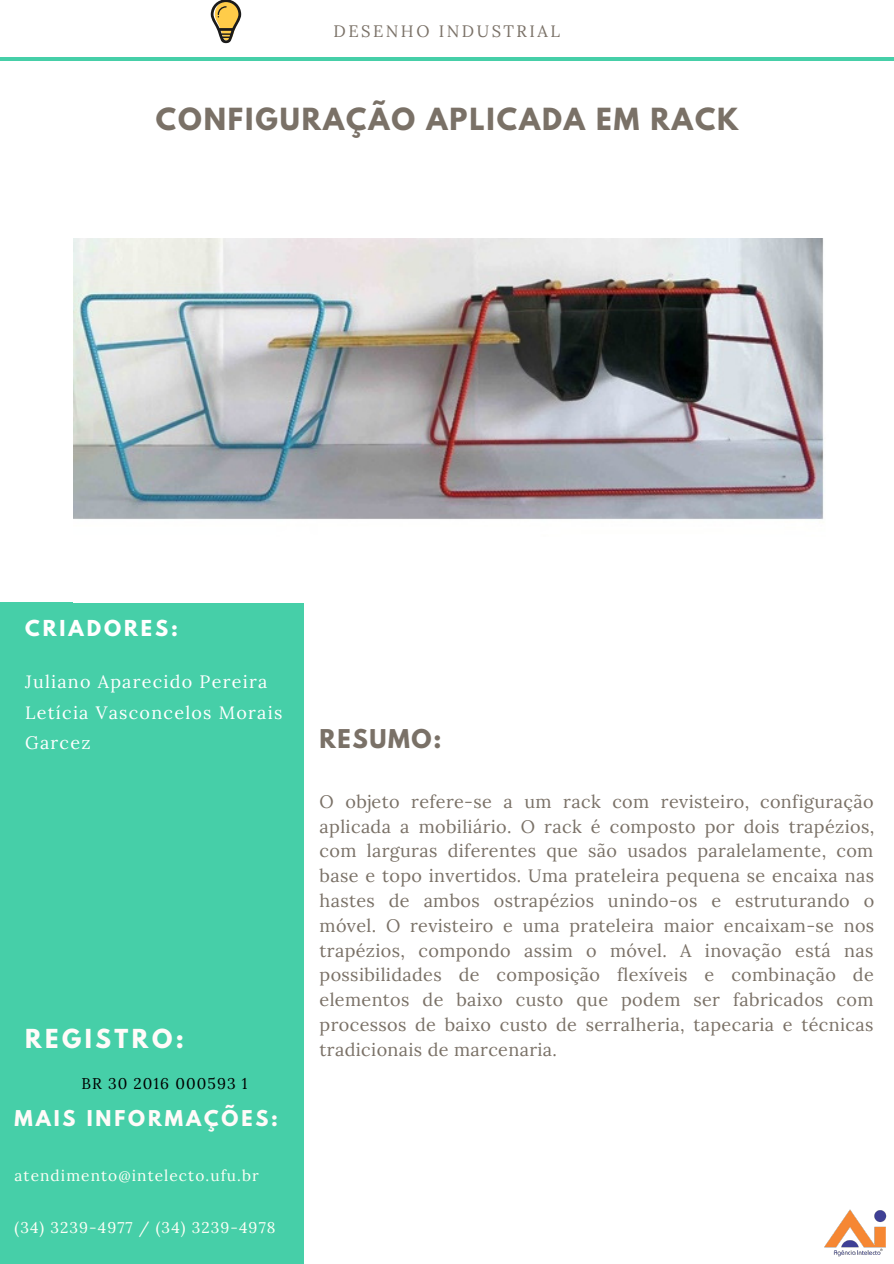
<style>
.page{position:relative;width:894px;height:1264px;background:#fff}
.page>*{position:absolute;margin:0;border:0;box-sizing:border-box;transform-origin:0 0}
.t1{font:700 27px "League Spartan";letter-spacing:.07em;color:#7a7167}
.t2{font:700 23.25px "League Spartan";letter-spacing:.15em;color:#fffbf9}
.t3{font:700 22.95px "League Spartan";letter-spacing:.07em;color:#7a7167}
.t4{font:700 19.5px "League Spartan";letter-spacing:.15em;color:#fff}
.t5{font:700 19.35px "League Spartan";letter-spacing:.15em;color:#fffbf9}
.t6{font:18px/24.8px "Lora";letter-spacing:.02em;color:#7a7167;text-align:justify}
.t7{font:18px/30.5px "Lora";letter-spacing:.07em;color:#fff}
.t8{font:16.5px "Lora";letter-spacing:.15em;color:#7a7167}
.t9{font:15.45px "Lora";letter-spacing:.07em;color:#fdfff6}
.t10{font:15.45px "Lora";letter-spacing:.07em;color:#000}
</style>
<div class="page">
<hr style="left:0;top:57px;width:893px;height:4px;background:#46cfa8">
<div style="left:0;top:601px;width:304px;height:662px;background:#46cfa8"></div>
<img style="left:824px;top:1209px;width:63px;height:48px">
<svg style="left:211px;top:0;width:30px;height:43px"></svg>
<img style="left:74px;top:238px;width:750px;height:364px">
<p class="t8" style="left:333px;top:21px;width:228px">DESENHO INDUSTRIAL</p>
<p class="t1" style="left:156px;top:106px;width:584px">CONFIGURAÇÃO APLICADA EM RACK</p>
<p class="t4" style="left:25px;top:618px;width:154px">CRIADORES:</p>
<p class="t7" style="left:25px;top:666px;width:244px">Juliano Aparecido Pereira</p>
<p class="t7" style="left:25px;top:696px;width:259px">Letícia Vasconcelos Morais<br>Garcez</p>
<p class="t2" style="left:25px;top:1026px;width:160px">REGISTRO:</p>
<p class="t10" style="left:81px;top:1073px;width:167px">BR 30 2016 000593 1</p>
<p class="t5" style="left:15px;top:1108px;width:265px">MAIS INFORMAÇÕES:</p>
<p class="t9" style="left:15px;top:1165px;width:246px">atendimento@intelecto.ufu.br</p>
<p class="t9" style="left:15px;top:1217px;width:262px">(34) 3239-4977 / (34) 3239-4978</p>
<p class="t3" style="left:319px;top:726px;width:123px">RESUMO:</p>
<p class="t6" style="left:319px;top:788px;width:556px">O objeto refere-se a um rack com revisteiro, configuração aplicada a mobiliário. O rack é composto por dois trapézios, com larguras diferentes que são usados paralelamente, com base e topo invertidos. Uma prateleira pequena se encaixa nas hastes de ambos ostrapézios unindo-os e estruturando o móvel. O revisteiro e uma prateleira maior encaixam-se nos trapézios, compondo assim o móvel. A inovação está nas possibilidades de composição flexíveis e combinação de elementos de baixo custo que podem ser fabricados com processos de baixo custo de serralheria, tapecaria e técnicas tradicionais de marcenaria.</p>
</div>
